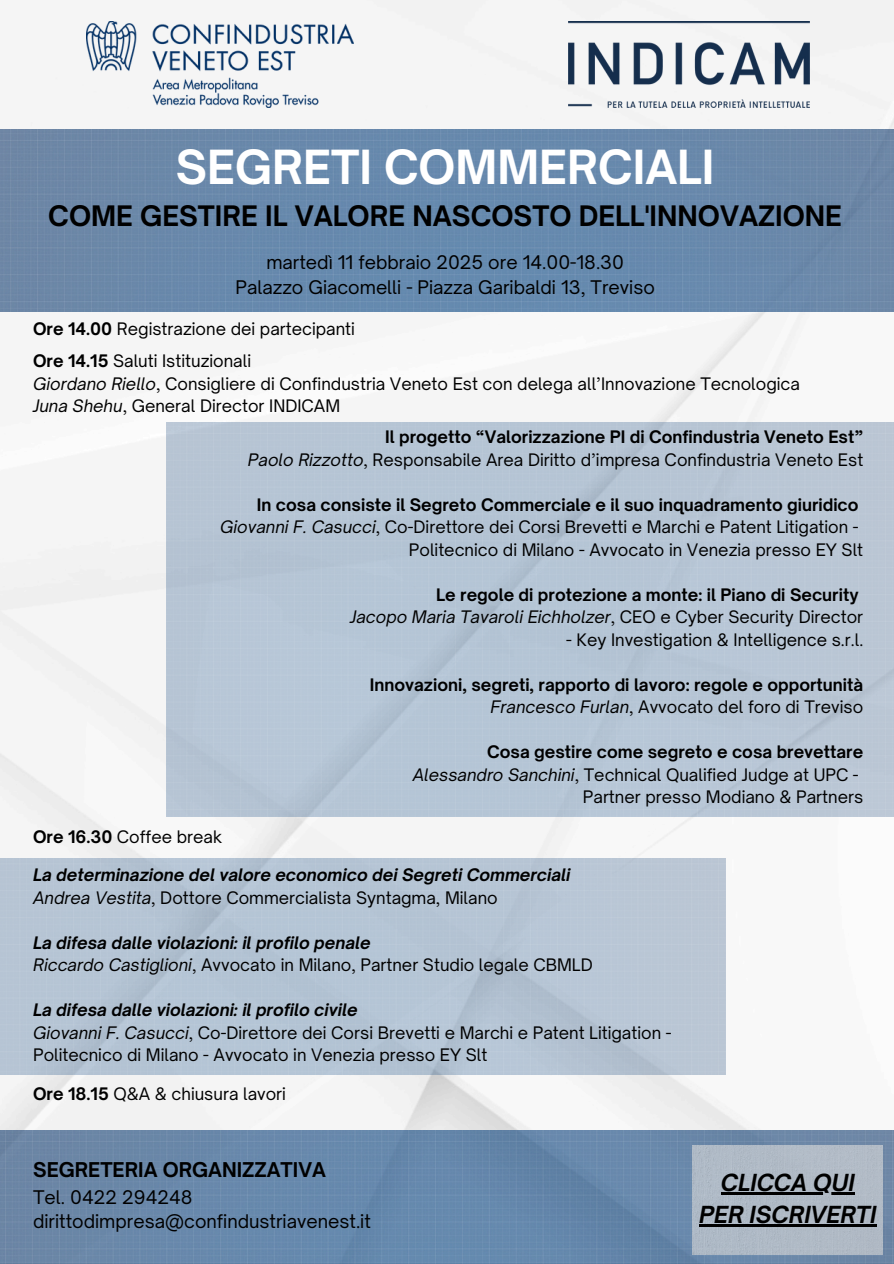
<style>
.page{position:relative;width:894px;height:1264px;background:#fff}
.page>*{position:absolute;margin:0;border:0;box-sizing:border-box;transform-origin:0 0}
.t1{font:700 45px "Open Sauce One";color:#fff}
.t2{font:700 27px "Open Sauce One";color:#000}
.t3{font:italic 700 22.5px/31.5px "Open Sauce One";color:#000;text-align:center}
.t4{font:700 19.5px "Open Sauce One";color:#000}
.t5{font:18px "Open Sauce One";color:#000}
.t6{font:16.5px/22.5px "Open Sauce One";color:#000}
.t7{font:700 16.5px "Open Sauce One";color:#000}
.t8{font:italic 700 16.5px "Open Sauce One";color:#000}
.t9{font:italic 16.5px "Open Sauce One";color:#000}
.s1{font-weight:700}
.s2{font-style:italic}
.s3{font-style:normal}
</style>
<div class="page">
<div style="left:0;top:0;width:893px;height:1130px;background:#f5f5f5"></div>
<img style="left:0;top:1130px;width:893px;height:133px">
<div style="left:0;top:858px;width:724px;height:216px;background:#b6c5d5"></div>
<div style="left:692px;top:1145px;width:190px;height:109px;background:#b0bac6"></div>
<div style="left:167px;top:422px;width:726px;height:394px;background:#b7c6d5"></div>
<div style="left:0;top:129px;width:893px;height:183px;background:#6989ac"></div>
<img style="left:568px;top:21px;width:241px;height:86px">
<img style="left:86px;top:21px;width:267px;height:86px">
<hr style="left:720px;top:1192px;width:134px;height:2px;background:#000">
<hr style="left:698px;top:1223px;width:178px;height:3px;background:#000">
<p class="t1" style="left:176px;top:139px;width:540px">SEGRETI COMMERCIALI</p>
<p class="t2" style="left:48px;top:199px;width:795px">COME GESTIRE IL VALORE NASCOSTO DELL'INNOVAZIONE</p>
<p class="t5" style="left:266px;top:251px;width:359px">martedì 11 febbraio 2025 ore 14.00-18.30</p>
<p class="t5" style="left:235px;top:276px;width:421px">Palazzo Giacomelli - Piazza Garibaldi 13, Treviso</p>
<p class="t6" style="left:33px;top:317px;width:323px"><span class="s1">Ore 14.00</span> Registrazione dei partecipanti</p>
<p class="t6" style="left:33px;top:350px;width:219px"><span class="s1">Ore 14.15</span> Saluti Istituzionali</p>
<p class="t6" style="left:33px;top:372px;width:768px"><span class="s2">Giordano Riello</span>, Consigliere di Confindustria Veneto Est con delega all’Innovazione Tecnologica</p>
<p class="t6" style="left:33px;top:395px;width:308px"><span class="s2">Juna Shehu</span>, General Director INDICAM</p>
<p class="t7" style="left:385px;top:426px;width:479px">Il progetto “Valorizzazione PI di Confindustria Veneto Est”</p>
<p class="t6" style="left:248px;top:448px;width:616px"><span class="s2">Paolo Rizzotto</span>, Responsabile Area Diritto d’impresa Confindustria Veneto Est</p>
<p class="t7" style="left:257px;top:494px;width:603px">In cosa consiste il Segreto Commerciale e il suo inquadramento giuridico</p>
<p class="t6" style="left:220px;top:515px;width:639px"><span class="s2">Giovanni F. Casucci</span>, Co-Direttore dei Corsi Brevetti e Marchi e Patent Litigation -</p>
<p class="t6" style="left:409px;top:538px;width:455px">Politecnico di Milano - Avvocato in Venezia presso EY Slt</p>
<p class="t7" style="left:436px;top:584px;width:424px">Le regole di protezione a monte: il Piano di Security</p>
<p class="t9" style="left:350px;top:606px;width:514px">Jacopo Maria Tavaroli Eichholzer<span class="s3">, CEO e Cyber Security Director</span></p>
<p class="t6" style="left:566px;top:628px;width:298px">- Key Investigation &amp; Intelligence s.r.l.</p>
<p class="t7" style="left:370px;top:674px;width:495px">Innovazioni, segreti, rapporto di lavoro: regole e opportunità</p>
<p class="t6" style="left:490px;top:695px;width:374px"><span class="s2">Francesco Furlan</span>, Avvocato del foro di Treviso</p>
<p class="t7" style="left:487px;top:741px;width:377px">Cosa gestire come segreto e cosa brevettare</p>
<p class="t6" style="left:412px;top:763px;width:447px"><span class="s2">Alessandro Sanchini</span>, Technical Qualified Judge at UPC -</p>
<p class="t6" style="left:582px;top:785px;width:282px">Partner presso Modiano &amp; Partners</p>
<h1 class="t6" style="left:33px;top:825px;width:190px"><span class="s1">Ore 16.30</span> Coffee break</h1>
<p class="t8" style="left:33px;top:864px;width:538px">La determinazione del valore economico dei Segreti Commerciali</p>
<p class="t6" style="left:33px;top:886px;width:466px"><span class="s2">Andrea Vestita</span>, Dottore Commercialista Syntagma, Milano</p>
<p class="t8" style="left:33px;top:932px;width:339px">La difesa dalle violazioni: il profilo penale</p>
<p class="t6" style="left:33px;top:953px;width:561px"><span class="s2">Riccardo Castiglioni</span>, Avvocato in Milano, Partner Studio legale CBMLD</p>
<p class="t8" style="left:33px;top:999px;width:326px">La difesa dalle violazioni: il profilo civile</p>
<p class="t6" style="left:33px;top:1021px;width:639px"><span class="s2">Giovanni F. Casucci</span>, Co-Direttore dei Corsi Brevetti e Marchi e Patent Litigation -<br>Politecnico di Milano - Avvocato in Venezia presso EY Slt</p>
<p class="t6" style="left:33px;top:1082px;width:254px"><span class="s1">Ore 18.15</span> Q&amp;A &amp; chiusura lavori</p>
<p class="t4" style="left:33px;top:1157px;width:294px">SEGRETERIA ORGANIZZATIVA</p>
<p class="t5" style="left:33px;top:1185px;width:161px">Tel. 0422 294248</p>
<p class="t5" style="left:33px;top:1210px;width:339px">dirittodimpresa@confindustriavenest.it</p>
<p class="t3" style="left:698px;top:1166px;width:179px">CLICCA QUI<br>PER ISCRIVERTI</p>
</div>
